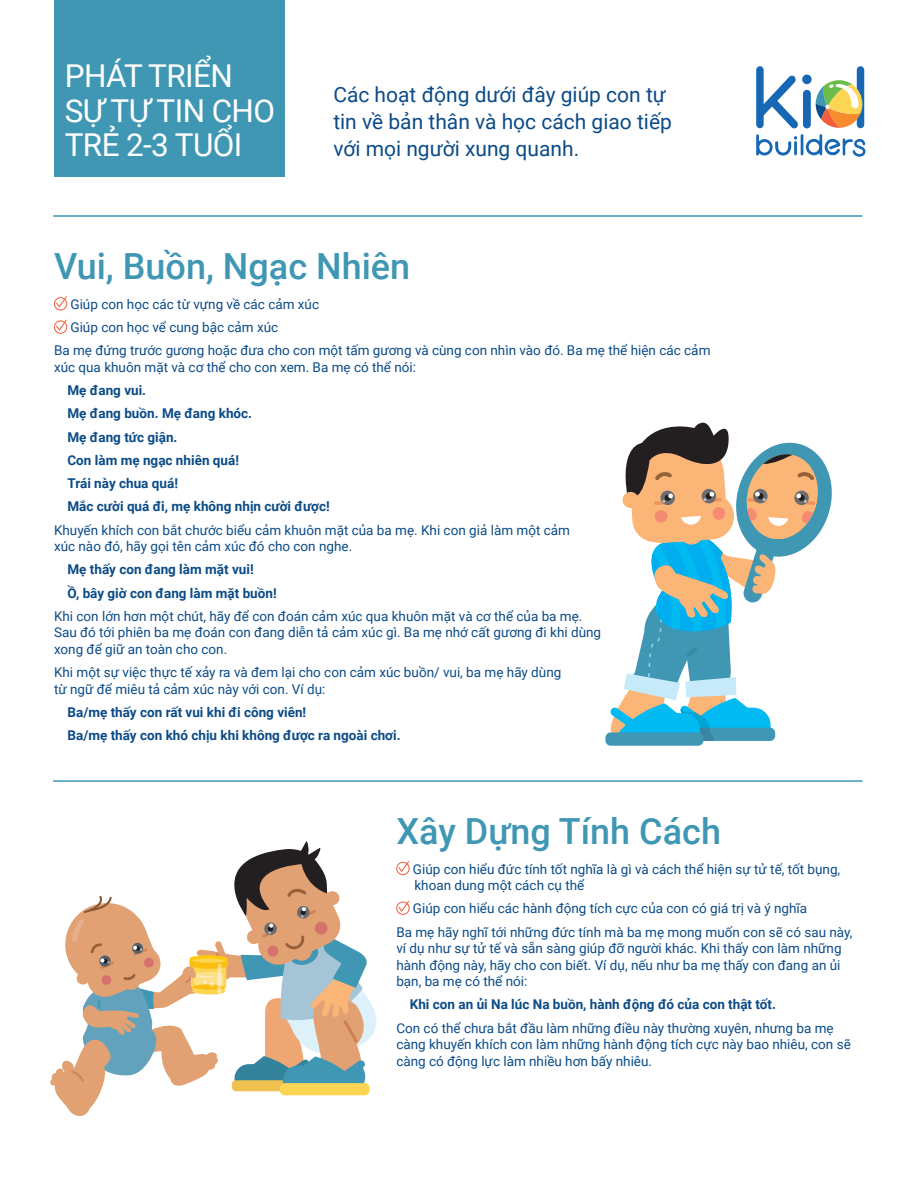
<style>
.page{position:relative;width:918px;height:1188px;background:#fff}
.page>*{position:absolute;margin:0;border:0;box-sizing:border-box;transform-origin:0 0}
.t1{font:300 49.35px "Roboto";letter-spacing:-.02em;color:#fff}
.t2{font:900 39px "Roboto";letter-spacing:-.02em;color:#fff}
.Activity_Name{font:500 36px "Roboto";color:#3f97b4}
.Body_Text{font:31.5px/34.5px "Roboto";letter-spacing:-.02em;color:#fff}
.Page_Description{font:21px/27px "Roboto";color:#0b4b87}
.Body_Text-2{font:13.5px/16.5px "Roboto";color:#0b4b87}
.Bold_Text{font:700 13.5px "Roboto";color:#0b4b87}
</style>
<div class="page">
<div style="left:54px;top:297px;width:13px;height:13px;border:1px solid #f15c3a;border-radius:50%"></div>
<svg style="left:55px;top:296px;width:13px;height:12px"></svg>
<div style="left:54px;top:321px;width:13px;height:13px;border:1px solid #f15c3a;border-radius:50%"></div>
<svg style="left:55px;top:319px;width:13px;height:12px"></svg>
<div style="left:802px;top:75px;width:10px;height:9px;background:#1768b4;border-radius:50%"></div>
<hr style="left:801px;top:134px;width:2px;height:21px;background:#1768b4">
<svg style="left:806px;top:134px;width:59px;height:23px"></svg>
<div style="left:803px;top:90px;width:8px;height:38px;background:#1768b4;border-radius:4px"></div>
<svg style="left:756px;top:66px;width:42px;height:90px"></svg>
<div style="left:857px;top:66px;width:7px;height:62px;background:#1768b4;border-radius:4px"></div>
<svg style="left:816px;top:80px;width:46px;height:48px"></svg>
<hr style="left:53px;top:780px;width:809px;height:2px;background:#3f97b4">
<hr style="left:53px;top:215px;width:809px;height:2px;background:#3f97b4">
<div style="left:605px;top:732px;width:98px;height:14px;background:#3f97b4;border-radius:5px"></div>
<svg style="left:605px;top:422px;width:227px;height:319px"></svg>
<div style="left:622px;top:492px;width:17px;height:16px;background:#fbb576;border-radius:50%"></div>
<svg style="left:50px;top:841px;width:360px;height:275px"></svg>
<div style="left:54px;top:0;width:231px;height:177px;background:#3f97b4"></div>
<p class="Body_Text" style="left:64px;top:58px;width:170px"><sup>2</sup>PHÁT TRIỂN</p>
<h1 class="t1" style="left:96px;top:30px;width:117px">Years</h1>
<p class="Body_Text" style="left:65px;top:92px;width:212px">SỰ TỰ TIN CHO<br>TRẺ 2-3 TUỔI</p>
<h2 class="t2" style="left:65px;top:80px;width:214px">Relationship</h2>
<p class="Page_Description" style="left:333px;top:80px;width:340px">Các hoạt động dưới đây giúp con tự tin về bản thân và học cách giao tiếp với mọi người xung quanh.</p>
<p class="Activity_Name" style="left:54px;top:241px;width:358px">Vui, Buồn, Ngạc Nhiên</p>
<p class="Body_Text-2" style="left:71px;top:295px;width:250px">Giúp con học các từ vựng về các cảm xúc</p>
<p class="Body_Text-2" style="left:71px;top:319px;width:209px">Giúp con học vể cung bậc cảm xúc</p>
<p class="Body_Text-2" style="left:54px;top:342px;width:658px">Ba mẹ đứng trước gương hoặc đưa cho con một tấm gương và cùng con nhìn vào đó. Ba mẹ thể hiện các cảm xúc qua khuôn mặt và cơ thể cho con xem. Ba mẹ có thể nói:</p>
<p class="Bold_Text" style="left:68px;top:381px;width:80px">Mẹ đang vui.</p>
<p class="Bold_Text" style="left:68px;top:404px;width:186px">Mẹ đang buồn. Mẹ đang khóc.</p>
<p class="Bold_Text" style="left:68px;top:427px;width:112px">Mẹ đang tức giận.</p>
<p class="Bold_Text" style="left:68px;top:451px;width:173px">Con làm mẹ ngạc nhiên quá!</p>
<p class="Bold_Text" style="left:68px;top:474px;width:112px">Trái này chua quá!</p>
<p class="Bold_Text" style="left:68px;top:497px;width:264px">Mắc cười quá đi, mẹ không nhịn cười được!</p>
<p class="Body_Text-2" style="left:54px;top:521px;width:518px">Khuyến khích con bắt chước biểu cảm khuôn mặt của ba mẹ. Khi con giả làm một cảm xúc nào đó, hãy gọi tên cảm xúc đó cho con nghe.</p>
<p class="Bold_Text" style="left:68px;top:560px;width:188px">Mẹ thấy con đang làm mặt vui!</p>
<p class="Bold_Text" style="left:68px;top:583px;width:211px">Ồ, bây giờ con đang làm mặt buồn!</p>
<p class="Body_Text-2" style="left:54px;top:607px;width:549px">Khi con lớn hơn một chút, hãy để con đoán cảm xúc qua khuôn mặt và cơ thể của ba mẹ.<br>Sau đó tới phiên ba mẹ đoán con đang diễn tả cảm xúc gì. Ba mẹ nhớ cất gương đi khi dùng xong để giữ an toàn cho con.</p>
<p class="Body_Text-2" style="left:54px;top:664px;width:509px">Khi một sự việc thực tế xảy ra và đem lại cho con cảm xúc buồn/ vui, ba mẹ hãy dùng từ ngữ để miêu tả cảm xúc này với con. Ví dụ:</p>
<p class="Bold_Text" style="left:68px;top:703px;width:240px">Ba/mẹ thấy con rất vui khi đi công viên!</p>
<p class="Bold_Text" style="left:68px;top:726px;width:335px">Ba/mẹ thấy con khó chịu khi không được ra ngoài chơi.</p>
<p class="Activity_Name" style="left:396px;top:806px;width:326px">Xây Dựng Tính Cách</p>
<p class="Body_Text-2" style="left:413px;top:860px;width:429px">Giúp con hiểu đức tính tốt nghĩa là gì và cách thể hiện sự tử tế, tốt bụng, khoan dung một cách cụ thể</p>
<p class="Body_Text-2" style="left:413px;top:900px;width:396px">Giúp con hiểu các hành động tích cực của con có giá trị và ý nghĩa</p>
<p class="Body_Text-2" style="left:396px;top:923px;width:458px">Ba mẹ hãy nghĩ tới những đức tính mà ba mẹ mong muốn con sẽ có sau này, ví dụ như sự tử tế và sẵn sàng giúp đỡ người khác. Khi thấy con làm những hành động này, hãy cho con biết. Ví dụ, nếu như ba mẹ thấy con đang an ủi bạn, ba mẹ có thể nói:</p>
<p class="Bold_Text" style="left:410px;top:995px;width:368px">Khi con an ủi Na lúc Na buồn, hành động đó của con thật tốt.</p>
<p class="Body_Text-2" style="left:396px;top:1019px;width:456px">Con có thể chưa bắt đầu làm những điều này thường xuyên, nhưng ba mẹ càng khuyến khích con làm những hành động tích cực này bao nhiêu, con sẽ càng có động lực làm nhiều hơn bấy nhiêu.</p>
</div>
